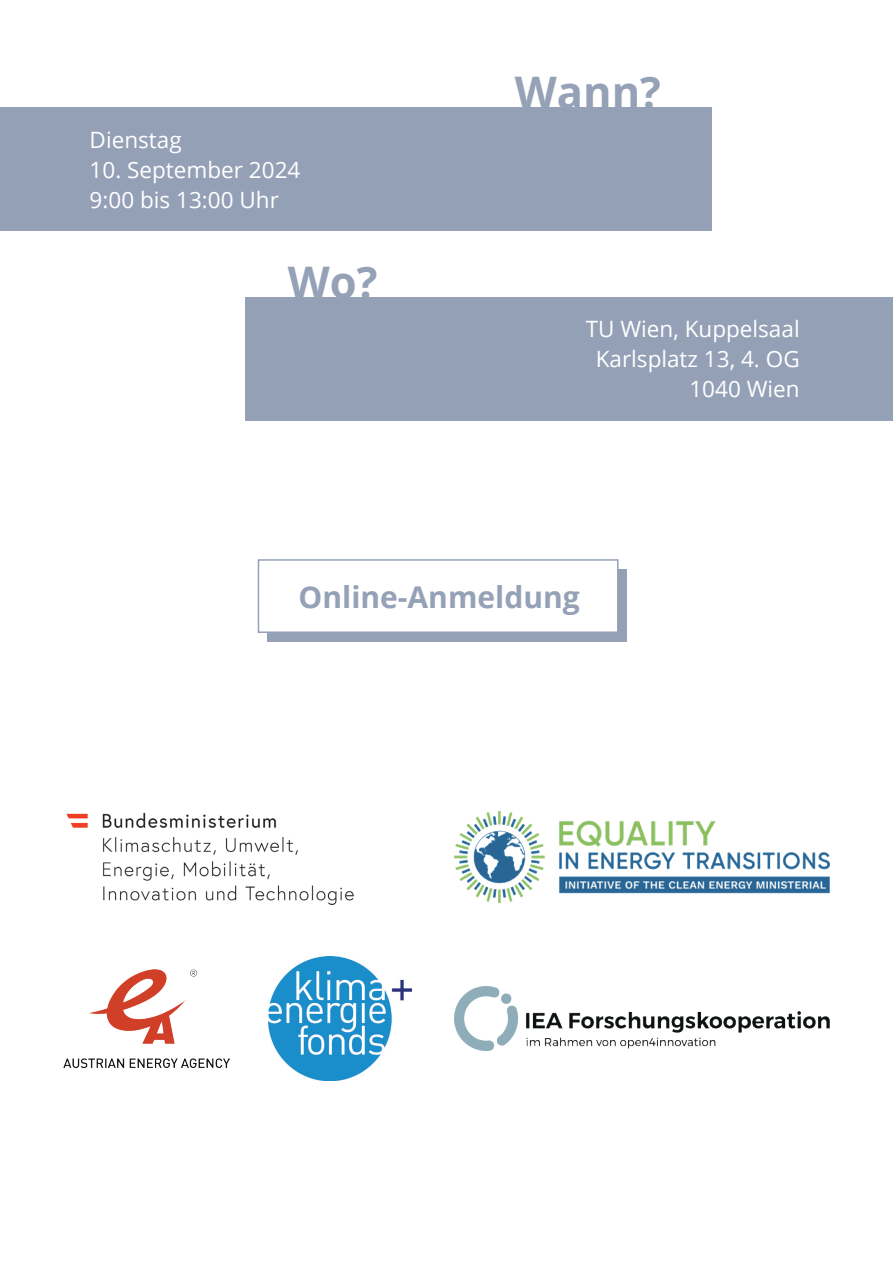
<style>
.page{position:relative;width:893px;height:1263px;background:#fff}
.page>*{position:absolute;margin:0;border:0;box-sizing:border-box;transform-origin:0 0}
.t1{font:700 43.5px "Open Sans";color:#94a1b6}
.t2{font:700 30px "Open Sans";color:#94a1b6}
.t3{font:22.5px/30px "Open Sans";color:#fff}
</style>
<div class="page">
<div style="left:267px;top:569px;width:359px;height:73px;background:#94a0b6"></div>
<div style="left:0;top:108px;width:711px;height:123px;background:#94a0b6"></div>
<div style="left:245px;top:298px;width:648px;height:123px;background:#94a0b6"></div>
<div style="left:258px;top:559px;width:360px;height:74px;background:#fff;border:2px solid #94a1b6"></div>
<img style="left:454px;top:811px;width:375px;height:91px">
<img style="left:268px;top:957px;width:144px;height:123px">
<img style="left:454px;top:986px;width:375px;height:64px">
<img style="left:66px;top:812px;width:288px;height:94px">
<img style="left:64px;top:969px;width:166px;height:98px">
<p class="t3" style="left:90px;top:124px;width:94px">Dienstag</p>
<p class="t3" style="left:90px;top:154px;width:212px">10. September 2024<br>9:00 bis 13:00 Uhr</p>
<h1 class="t1" style="left:288px;top:251px;width:91px">Wo?</h1>
<h1 class="t1" style="left:515px;top:61px;width:148px">Wann?</h1>
<p class="t3" style="left:586px;top:313px;width:215px;text-align:right">TU Wien, Kuppelsaal<br>Karlsplatz 13, 4. OG<br>1040 Wien</p>
<h2 class="t2" style="left:299px;top:575px;width:283px">Online-Anmeldung</h2>
</div>
